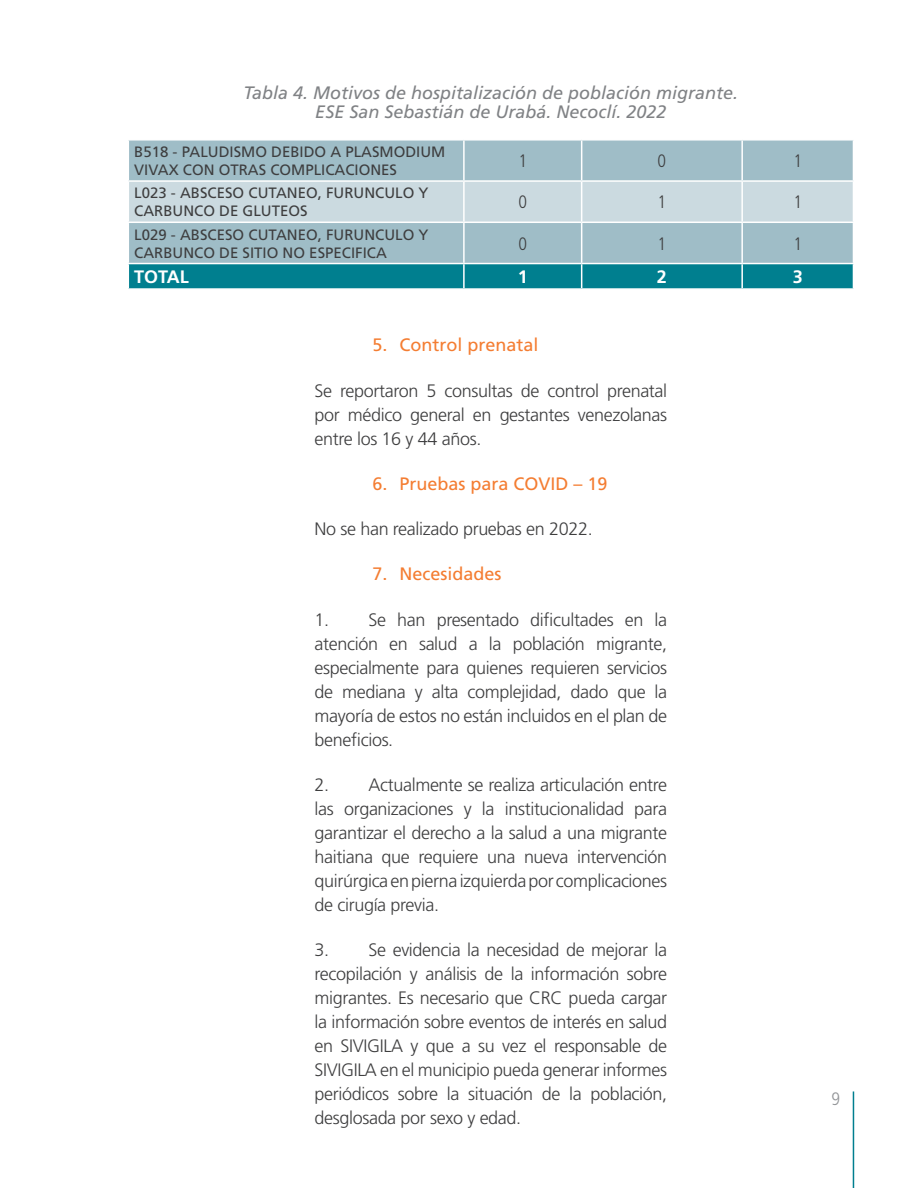
<style>
.page{position:relative;width:918px;height:1188px;background:#fff}
.page>*{position:absolute;margin:0;border:0;box-sizing:border-box;transform-origin:0 0}
.t1{font:300 18px/24px "Frutiger LT Std";letter-spacing:-.02em;color:#3e3e3f;text-align:justify}
.t2{font:italic 18px/19.5px "Frutiger LT Std";color:#808285;text-align:center}
.t3{font:18px "Frutiger LT Std";color:#f47d32}
.t4{font:300 condensed 18px "Frutiger LT Std";color:#3e3e3f}
.t5{font:700 18px "Frutiger LT Std";color:#fff}
.t6{font:300 condensed 18px "Frutiger LT Std";color:#939598}
.t7{font:15px/18px "Frutiger LT Std";color:#3e3e3f}
</style>
<div class="page">
<hr style="left:853px;top:1091px;width:1px;height:97px;background:#007f8f">
<div style="left:129px;top:141px;width:724px;height:122px;background:#9fbdc7"></div>
<div style="left:129px;top:182px;width:724px;height:40px;background:#cbdae0"></div>
<hr style="left:463px;top:141px;width:2px;height:39px;background:#fff">
<hr style="left:581px;top:141px;width:1px;height:39px;background:#fff">
<hr style="left:741px;top:141px;width:2px;height:39px;background:#fff">
<hr style="left:128px;top:180px;width:336px;height:2px;background:#fff">
<hr style="left:464px;top:180px;width:118px;height:2px;background:#fff">
<hr style="left:463px;top:182px;width:2px;height:40px;background:#fff">
<hr style="left:582px;top:180px;width:160px;height:2px;background:#fff">
<hr style="left:581px;top:182px;width:1px;height:40px;background:#fff">
<hr style="left:742px;top:180px;width:112px;height:2px;background:#fff">
<hr style="left:741px;top:182px;width:2px;height:40px;background:#fff">
<hr style="left:128px;top:222px;width:336px;height:1px;background:#fff">
<hr style="left:464px;top:222px;width:118px;height:1px;background:#fff">
<hr style="left:463px;top:223px;width:2px;height:40px;background:#fff">
<hr style="left:582px;top:222px;width:160px;height:1px;background:#fff">
<hr style="left:581px;top:223px;width:1px;height:40px;background:#fff">
<hr style="left:742px;top:222px;width:112px;height:1px;background:#fff">
<hr style="left:741px;top:223px;width:2px;height:40px;background:#fff">
<svg style="left:128px;top:264px;width:726px;height:25px;background:#0c8594"></svg>
<p class="t2" style="left:243px;top:83px;width:496px">Tabla 4. Motivos de hospitalización de población migrante.<br>ESE San Sebastián de Urabá. Necoclí. 2022</p>
<p class="t7" style="left:134px;top:143px;width:313px">B518 - PALUDISMO DEBIDO A PLASMODIUM<br>VIVAX CON OTRAS COMPLICACIONES</p>
<p class="t4" style="left:518px;top:151px;width:10px">1</p>
<p class="t4" style="left:658px;top:151px;width:10px">0</p>
<p class="t4" style="left:794px;top:151px;width:10px">1</p>
<p class="t7" style="left:134px;top:184px;width:296px">L023 - ABSCESO CUTANEO, FURUNCULO Y<br>CARBUNCO DE GLUTEOS</p>
<p class="t4" style="left:518px;top:192px;width:10px">0</p>
<p class="t4" style="left:658px;top:192px;width:10px">1</p>
<p class="t4" style="left:794px;top:192px;width:10px">1</p>
<p class="t7" style="left:134px;top:225px;width:296px">L029 - ABSCESO CUTANEO, FURUNCULO Y<br>CARBUNCO DE SITIO NO ESPECIFICA</p>
<p class="t4" style="left:518px;top:233px;width:10px">0</p>
<p class="t4" style="left:658px;top:233px;width:10px">1</p>
<p class="t4" style="left:794px;top:233px;width:10px">1</p>
<p class="t5" style="left:134px;top:266px;width:56px">TOTAL</p>
<p class="t5" style="left:518px;top:266px;width:12px">1</p>
<p class="t5" style="left:657px;top:266px;width:12px">2</p>
<p class="t5" style="left:793px;top:266px;width:12px">3</p>
<p class="t3" style="left:373px;top:335px;width:168px">5. Control prenatal</p>
<p class="t1" style="left:315px;top:379px;width:354px">Se reportaron 5 consultas de control prenatal por médico general en gestantes venezolanas entre los 16 y 44 años.</p>
<p class="t3" style="left:373px;top:473px;width:237px">6. Pruebas para COVID – 19</p>
<p class="t1" style="left:315px;top:517px;width:280px">No se han realizado pruebas en 2022.</p>
<p class="t3" style="left:373px;top:564px;width:131px">7. Necesidades</p>
<p class="t1" style="left:315px;top:608px;width:354px">1. Se han presentado dificultades en la atención en salud a la población migrante, especialmente para quienes requieren servicios de mediana y alta complejidad, dado que la mayoría de estos no están incluidos en el plan de beneficios.</p>
<p class="t1" style="left:315px;top:773px;width:354px">2. Actualmente se realiza articulación entre las organizaciones y la institucionalidad para garantizar el derecho a la salud a una migrante haitiana que requiere una nueva intervención quirúrgica en pierna izquierda por complicaciones de cirugía previa.</p>
<p class="t1" style="left:315px;top:938px;width:354px">3. Se evidencia la necesidad de mejorar la recopilación y análisis de la información sobre migrantes. Es necesario que CRC pueda cargar la información sobre eventos de interés en salud en SIVIGILA y que a su vez el responsable de SIVIGILA en el municipio pueda generar informes periódicos sobre la situación de la población, desglosada por sexo y edad.</p>
<p class="t6" style="left:831px;top:1089px;width:10px">9</p>
</div>
